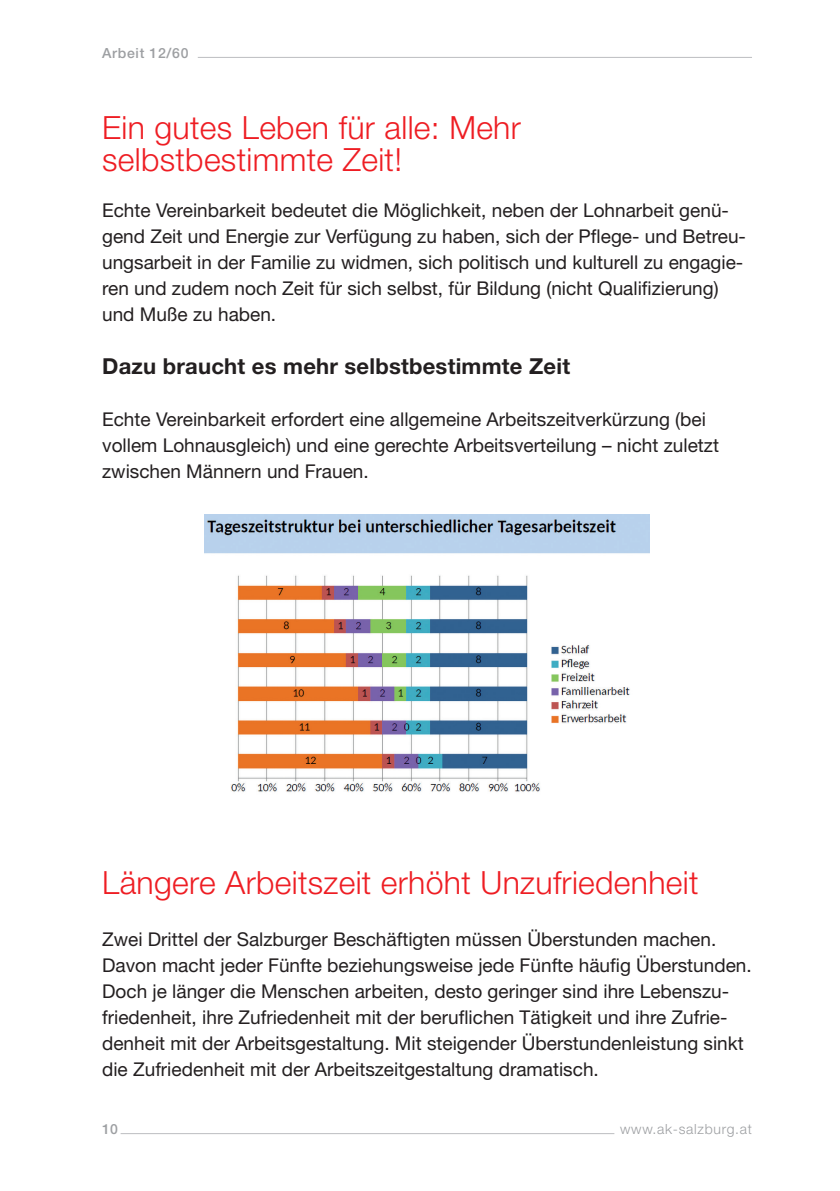
<style>
.page{position:relative;width:840px;height:1191px;background:#fff}
.page>*{position:absolute;margin:0;border:0;box-sizing:border-box;transform-origin:0 0}
.t1{font:300 32px/32px "Helvetica Neue";letter-spacing:.01em;color:#ee1d23}
.t2{font:700 22px "Helvetica Neue";letter-spacing:.01em;color:#231f20}
.t3{font:19px/26px "Helvetica Neue";color:#231f20}
.t4{font:300 14px "Helvetica Neue";letter-spacing:.05em;color:#9d9fa2}
.t5{font:500 14px "Helvetica Neue";letter-spacing:.05em;color:#9d9fa2}
</style>
<div class="page">
<hr style="left:198px;top:57px;width:553px;height:1px;background:#bcbdc0">
<hr style="left:120px;top:1133px;width:494px;height:1px;background:#bcbdc0">
<img style="left:205px;top:514px;width:444px;height:278px">
<p class="t5" style="left:102px;top:44px;width:88px">Arbeit 12/60</p>
<h1 class="t1" style="left:102px;top:111px;width:420px">Ein gutes Leben für alle: Mehr selbstbestimmte Zeit!</h1>
<p class="t3" style="left:102px;top:197px;width:645px">Echte Vereinbarkeit bedeutet die Möglichkeit, neben der Lohnarbeit genü&shy;gend Zeit und Energie zur Verfügung zu haben, sich der Pflege- und Betreu&shy;ungsarbeit in der Familie zu widmen, sich politisch und kulturell zu engagie&shy;ren und zudem noch Zeit für sich selbst, für Bildung (nicht Qualifizierung) und Muße zu haben.</p>
<p class="t2" style="left:102px;top:352px;width:469px">Dazu braucht es mehr selbstbestimmte Zeit</p>
<p class="t3" style="left:102px;top:405px;width:618px">Echte Vereinbarkeit erfordert eine allgemeine Arbeitszeitverkürzung (bei vollem Lohnausgleich) und eine gerechte Arbeitsverteilung – nicht zuletzt zwischen Männern und Frauen.</p>
<h1 class="t1" style="left:102px;top:865px;width:597px">Längere Arbeitszeit erhöht Unzufriedenheit</h1>
<p class="t3" style="left:102px;top:925px;width:650px">Zwei Drittel der Salzburger Beschäftigten müssen Überstunden machen.<br>Davon macht jeder Fünfte beziehungsweise jede Fünfte häufig Überstunden.<br>Doch je länger die Menschen arbeiten, desto geringer sind ihre Lebenszu&shy;friedenheit, ihre Zufriedenheit mit der beruflichen Tätigkeit und ihre Zufrie&shy;denheit mit der Arbeitsgestaltung. Mit steigender Überstundenleistung sinkt die Zufriedenheit mit der Arbeitszeitgestaltung dramatisch.</p>
<p class="t5" style="left:102px;top:1120px;width:17px">10</p>
<p class="t4" style="left:619px;top:1120px;width:133px">www.ak-salzburg.at</p>
</div>
